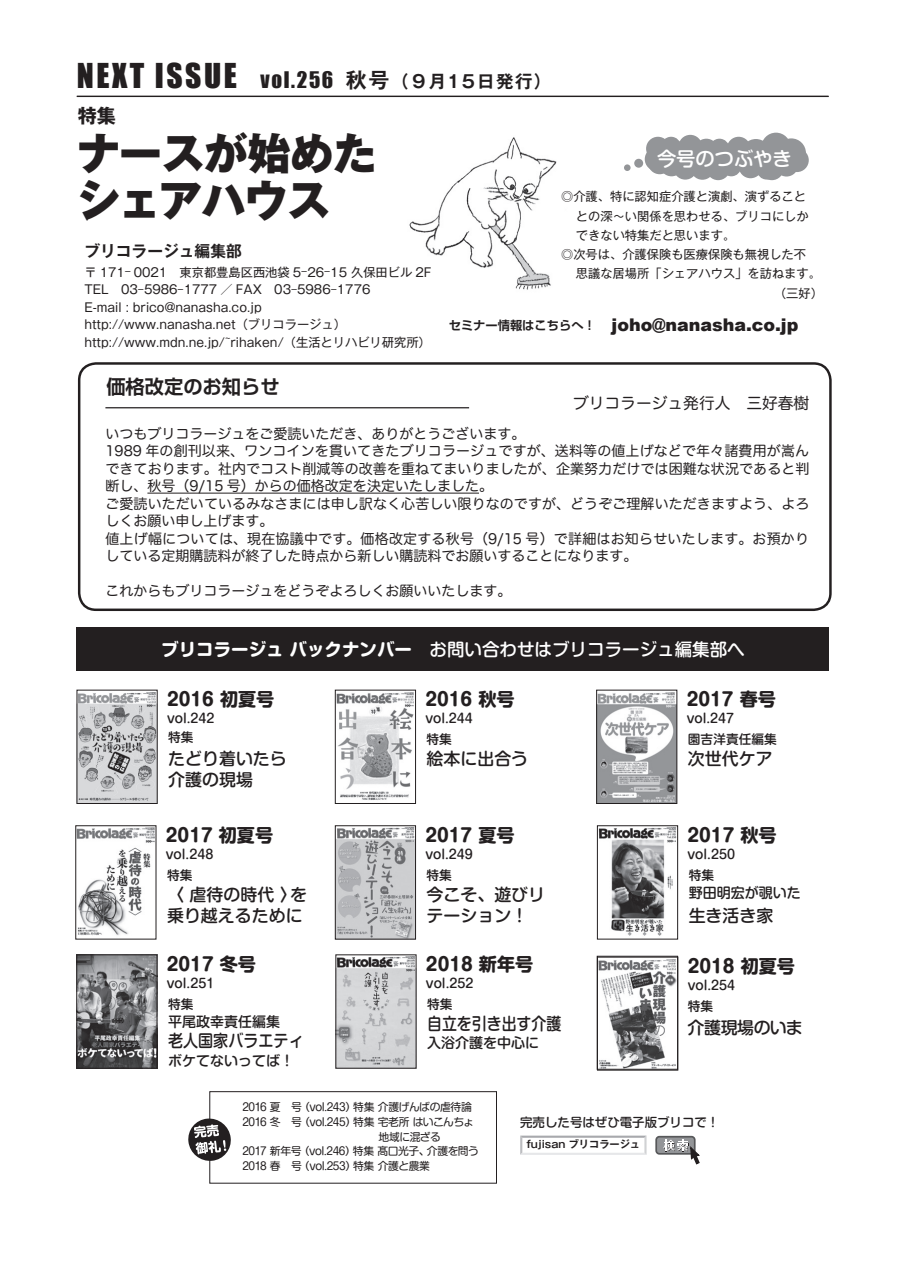
<style>
.page{position:relative;width:903px;height:1275px;background:#fff}
.page>*{position:absolute;margin:0;border:0;box-sizing:border-box;transform-origin:0 0}
.t1{font:800 43.75px/47.2px "Gothic MB101 Pro";letter-spacing:-.03em;color:#231f20}
.t2{font:31.5px "Impact";letter-spacing:.08em;color:#231f20}
.t3{font:700 19.25px "Shin Go Pro De";color:#231f20}
.t4{font:500 19.25px "Shin M Go Pro";color:#fff}
.t5{font:700 19.25px "Gothic MB101 Pro";color:#231f20}
.t6{font:700 18.03px "Shin M Go Pro";color:#231f20}
.t7{font:500 17.5px "Shin M Go Pro";color:#fff}
.t8{font:900 17.5px "Arial";color:#231f20}
.t9{font:500 16.97px/21.2px "Shin M Go Pro";color:#231f20}
.t10{font:500 16.97px "Shin M Go Pro";color:#231f20;scale:.88 1}
.t11{font:500 16.97px "Shin M Go Pro";color:#231f20;scale:.89 1}
.t12{font:500 16.97px "Shin M Go Pro";letter-spacing:-.025em;color:#231f20}
.t13{font:15.75px "Hira Maru Pro N W4";color:#231f20}
.t14{font:700 15.75px "Gothic MB101 Pro De";color:#231f20}
.t15{font:14px/17.5px "Hira Maru Pro N W4";letter-spacing:.005em;color:#231f20}
.t16{font:500 14px "Shin M Go Pro";color:#231f20}
.t17{font:500 12.78px/20.8px "Shin M Go Pro";color:#231f20}
.t18{font:500 12.42px "Shin M Go Pro";color:#231f20}
.t19{font:12.25px/17.5px "Gothic MB101 Pro";color:#231f20}
.t20{font:10.85px/15px "Shin M Go Pro";letter-spacing:-.04em;color:#231f20}
.t21{font:700 10.15px "Gothic MB101 Pro De";color:#231f20}
.s1{font-size:21px}
.s2{font-family:"Gothic MB101 Pro De";font-weight:700;font-size:21px}
.s3{font-family:"Gothic MB101 Pro De";font-weight:700;font-size:17.5px}
.s4{font-family:"Shin Go Pro De";font-weight:700;font-size:12.25px}
.s5{font-weight:700}
</style>
<div class="page">
<img style="left:599px;top:959px;width:77px;height:108px">
<img style="left:409px;top:137px;width:148px;height:153px">
<div style="left:597px;top:956px;width:81px;height:113px;border:1px solid #231f20"></div>
<svg style="left:520px;top:1136px;width:126px;height:19px"></svg>
<div style="left:655px;top:1136px;width:40px;height:19px;border:2px solid #57585a;border-radius:3px"></div>
<svg style="left:656px;top:1137px;width:44px;height:28px"></svg>
<div style="left:77px;top:627px;width:752px;height:44px;background:#231f20"></div>
<hr style="left:77px;top:96px;width:751px;height:1px;background:#231f20">
<div style="left:760px;top:156px;width:24px;height:24px;background:#939598;border-radius:50%"></div>
<div style="left:684px;top:146px;width:24px;height:24px;background:#939598;border-radius:50%"></div>
<div style="left:646px;top:137px;width:24px;height:23px;background:#939598;border-radius:50%"></div>
<div style="left:706px;top:156px;width:24px;height:24px;background:#939598;border-radius:50%"></div>
<div style="left:690px;top:156px;width:24px;height:24px;background:#939598;border-radius:50%"></div>
<div style="left:660px;top:153px;width:23px;height:23px;background:#939598;border-radius:50%"></div>
<div style="left:645px;top:147px;width:23px;height:24px;background:#939598;border-radius:50%"></div>
<div style="left:648px;top:151px;width:23px;height:23px;background:#939598;border-radius:50%"></div>
<div style="left:673px;top:156px;width:24px;height:24px;background:#939598;border-radius:50%"></div>
<div style="left:717px;top:147px;width:24px;height:23px;background:#939598;border-radius:50%"></div>
<div style="left:694px;top:139px;width:24px;height:23px;background:#939598;border-radius:50%"></div>
<div style="left:741px;top:139px;width:29px;height:29px;background:#939598;border-radius:50%"></div>
<div style="left:678px;top:135px;width:24px;height:24px;background:#939598;border-radius:50%"></div>
<div style="left:671px;top:141px;width:24px;height:23px;background:#939598;border-radius:50%"></div>
<div style="left:739px;top:155px;width:23px;height:23px;background:#939598;border-radius:50%"></div>
<div style="left:727px;top:137px;width:23px;height:23px;background:#939598;border-radius:50%"></div>
<div style="left:785px;top:148px;width:24px;height:24px;background:#939598;border-radius:50%"></div>
<div style="left:776px;top:138px;width:30px;height:30px;background:#939598;border-radius:50%"></div>
<div style="left:775px;top:153px;width:23px;height:24px;background:#939598;border-radius:50%"></div>
<div style="left:761px;top:133px;width:29px;height:29px;background:#939598;border-radius:50%"></div>
<div style="left:661px;top:137px;width:20px;height:20px;background:#939598;border-radius:50%"></div>
<div style="left:721px;top:156px;width:20px;height:20px;background:#939598;border-radius:50%"></div>
<div style="left:709px;top:139px;width:20px;height:20px;background:#939598;border-radius:50%"></div>
<div style="left:757px;top:160px;width:19px;height:20px;background:#939598;border-radius:50%"></div>
<div style="left:634px;top:159px;width:9px;height:9px;background:#939598;border-radius:50%"></div>
<div style="left:624px;top:164px;width:6px;height:7px;background:#939598;border-radius:50%"></div>
<img style="left:79px;top:692px;width:76px;height:110px">
<img style="left:338px;top:957px;width:76px;height:109px">
<img style="left:337px;top:827px;width:77px;height:110px">
<div style="left:335px;top:825px;width:81px;height:114px;border:1px solid #231f20"></div>
<img style="left:599px;top:827px;width:77px;height:109px">
<div style="left:597px;top:825px;width:81px;height:114px;border:1px solid #231f20"></div>
<img style="left:79px;top:957px;width:76px;height:109px">
<div style="left:77px;top:955px;width:80px;height:113px;border:1px solid #231f20"></div>
<img style="left:337px;top:692px;width:77px;height:108px">
<div style="left:335px;top:690px;width:81px;height:114px;border:1px solid #231f20"></div>
<img style="left:598px;top:692px;width:77px;height:110px">
<div style="left:596px;top:690px;width:81px;height:114px;border:1px solid #231f20"></div>
<img style="left:78px;top:827px;width:76px;height:109px">
<div style="left:210px;top:1091px;width:287px;height:92px;border:1px solid #231f20"></div>
<svg style="left:188px;top:1117px;width:43px;height:45px"></svg>
<div style="left:78px;top:362px;width:754px;height:249px;border:2px solid #231f20;border-radius:17px"></div>
<hr style="left:147px;top:493px;width:332px;height:1px;background:#231f20">
<hr style="left:105px;top:407px;width:364px;height:1px;background:#231f20">
<h2 class="t2" style="left:77px;top:51px;width:476px">NEXT ISSUE <span class="s1">vol.256</span> <span class="s2">秋号</span><span class="s3">（９月15日発行）</span></h2>
<h3 class="t5" style="left:78px;top:100px;width:40px">特集</h3>
<h1 class="t1" style="left:76px;top:124px;width:302px">ナースが始めたシェアハウス</h1>
<p class="t14" style="left:84px;top:238px;width:159px">ブリコラージュ編集部</p>
<p class="t19" style="left:84px;top:262px;width:349px">〒 171– 0021　東京都豊島区西池袋 5–26–15 久保田ビル 2F TEL　03–5986–1777 ／ FAX　03–5986–1776<br>E-mail : brico@nanasha.co.jp<br>http://www.nanasha.net（ブリコラージュ）http://www.mdn.ne.jp/~rihaken/（生活とリハビリ研究所）</p>
<h3 class="t4" style="left:657px;top:143px;width:136px">今号のつぶやき</h3>
<p class="t19" style="left:561px;top:186px;width:246px">◎介護、特に認知症介護と演劇、演ずること</p>
<p class="t19" style="left:576px;top:205px;width:234px">との深～い関係を思わせる、ブリコにしか</p>
<p class="t19" style="left:576px;top:225px;width:161px">できない特集だと思います。</p>
<p class="t19" style="left:561px;top:244px;width:246px">◎次号は、介護保険も医療保険も無視した不</p>
<p class="t19" style="left:576px;top:263px;width:246px">思議な居場所「シェアハウス」を訪ねます。</p>
<p class="t19" style="left:774px;top:282px;width:50px">（三好）</p>
<p class="t8" style="left:449px;top:312px;width:351px"><span class="s4">セミナー情報はこちらへ！</span> joho@nanasha.co.jp</p>
<h3 class="t3" style="left:106px;top:371px;width:175px">価格改定のお知らせ</h3>
<p class="t13" style="left:573px;top:389px;width:238px">ブリコラージュ発行人　三好春樹</p>
<p class="t15" style="left:105px;top:424px;width:705px">いつもブリコラージュをご愛読いただき、ありがとうございます。<br>1989 年の創刊以来、ワンコインを貫いてきたブリコラージュですが、送料等の値上げなどで年々諸費用が嵩んできております。社内でコスト削減等の改善を重ねてまいりましたが、企業努力だけでは困難な状況であると判断し、秋号（9/15 号）からの価格改定を決定いたしました。<br>ご愛読いただいているみなさまには申し訳なく心苦しい限りなのですが、どうぞご理解いただきますよう、よろしくお願い申し上げます。<br>値上げ幅については、現在協議中です。価格改定する秋号（9/15 号）で詳細はお知らせいたします。お預かりしている定期購読料が終了した時点から新しい購読料でお願いすることになります。</p>
<p class="t15" style="left:105px;top:581px;width:408px">これからもブリコラージュをどうぞよろしくお願いいたします。</p>
<p class="t7" style="left:161px;top:635px;width:602px"><span class="s5">ブリコラージュ バックナンバー　</span>お問い合わせはブリコラージュ編集部へ　</p>
<p class="t6" style="left:167px;top:684px;width:109px">2016 初夏号</p>
<p class="t17" style="left:167px;top:707px;width:49px;line-height:18.7px">vol.242特集</p>
<p class="t9" style="left:168px;top:746px;width:120px">たどり着いたら介護の現場</p>
<p class="t6" style="left:166px;top:820px;width:109px">2017 初夏号</p>
<p class="t17" style="left:166px;top:842px;width:49px">vol.248特集</p>
<p class="t9" style="left:167px;top:881px;width:142px">〈 虐待の時代 〉を乗り越えるために</p>
<p class="t6" style="left:167px;top:949px;width:91px">2017 冬号</p>
<p class="t17" style="left:167px;top:971px;width:49px">vol.251特集</p>
<p class="t16" style="left:168px;top:1010px;width:127px">平尾政幸責任編集　</p>
<p class="t11" style="left:168px;top:1027px;width:154px">老人国家バラエティ</p>
<p class="t16" style="left:168px;top:1049px;width:127px">ボケてないってば！</p>
<p class="t6" style="left:425px;top:684px;width:91px">2016 秋号</p>
<p class="t17" style="left:425px;top:706px;width:49px">vol.244特集</p>
<p class="t9" style="left:427px;top:746px;width:103px">絵本に出合う</p>
<p class="t6" style="left:425px;top:820px;width:91px">2017 夏号</p>
<p class="t17" style="left:425px;top:842px;width:49px">vol.249特集</p>
<p class="t9" style="left:427px;top:881px;width:120px">今こそ、遊びリテーション！</p>
<p class="t6" style="left:426px;top:949px;width:109px">2018 新年号</p>
<p class="t17" style="left:426px;top:971px;width:49px">vol.252特集</p>
<p class="t10" style="left:427px;top:1009px;width:154px">自立を引き出す介護</p>
<p class="t16" style="left:427px;top:1031px;width:114px">入浴介護を中心に</p>
<p class="t6" style="left:687px;top:684px;width:91px">2017 春号</p>
<p class="t17" style="left:687px;top:706px;width:92px">vol.247<br>園吉洋責任編集</p>
<p class="t9" style="left:688px;top:746px;width:86px">次世代ケア</p>
<p class="t6" style="left:687px;top:820px;width:91px">2017 秋号</p>
<p class="t17" style="left:687px;top:842px;width:49px">vol.250特集</p>
<p class="t16" style="left:689px;top:881px;width:113px">野田明宏が覗いた</p>
<p class="t9" style="left:689px;top:903px;width:86px">生き活き家</p>
<p class="t6" style="left:688px;top:951px;width:109px">2018 初夏号</p>
<p class="t17" style="left:688px;top:974px;width:49px">vol.254特集</p>
<p class="t12" style="left:687px;top:1014px;width:117px">介護現場のいま</p>
<p class="t20" style="left:242px;top:1098px;width:233px">2016 夏　号（vol.243）特集 介護げんばの虐待論<br>2016 冬　号（vol.245）特集 宅老所 はいこんちょ</p>
<p class="t20" style="left:242px;top:1142px;width:238px">2017 新年号（vol.246）特集 髙口光子、介護を問う<br>2018 春　号（vol.253）特集 介護と農業</p>
<p class="t18" style="left:520px;top:1112px;width:201px">完売した号はぜひ電子版ブリコで！</p>
<p class="t21" style="left:526px;top:1136px;width:115px">fujisan ブリコラージュ</p>
</div>
